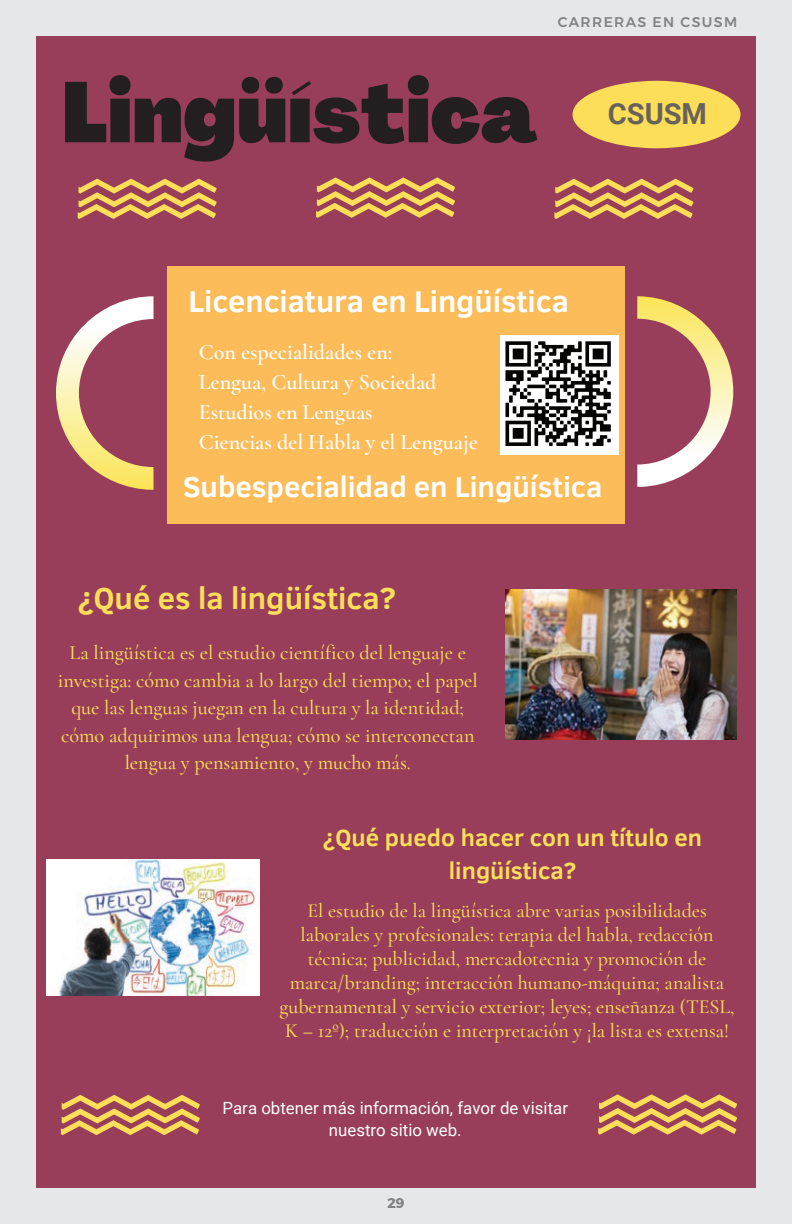
<style>
.page{position:relative;width:792px;height:1224px;background:#e6e7e9}
.page>*{position:absolute;margin:0;border:0;box-sizing:border-box;transform-origin:0 0}
.t1{font:900 84px "Agrandir";color:#231f20}
.t2{font:700 31px "Clear Sans";color:#fcde58}
.t3{font:700 30.8px "Clear Sans";color:#fff}
.t4{font:700 29.4px "Clear Sans";color:#fff}
.t5{font:700 29px "Roboto";color:#68625c}
.t6{font:700 24px/33px "Clear Sans";color:#fcde58;text-align:center}
.t7{font:600 22px/30px "Cormorant Garamond";color:#fff}
.t8{font:500 20.2px/27.6px "Cormorant Garamond";color:#fcde58;text-align:center}
.t9{font:500 20px/24px "Cormorant Garamond";color:#fcde58;text-align:center}
.t10{font:16.8px/22.4px "Roboto";color:#fff;text-align:center}
.Pg_Header_Identity_S{font:500 14px "Montserrat";letter-spacing:.1em;color:#808285}
.t11{font:700 14px "Montserrat";color:#808285}
</style>
<div class="page">
<div style="left:36px;top:36px;width:720px;height:1152px;background:#983e5b"></div>
<div style="left:573px;top:81px;width:168px;height:67px;background:#fcde58;border-radius:50%"></div>
<img style="left:506px;top:590px;width:231px;height:149px">
<img style="left:46px;top:860px;width:213px;height:135px">
<img style="left:56px;top:296px;width:97px;height:194px">
<div style="left:167px;top:266px;width:457px;height:258px;background:#fcbc59"></div>
<img style="left:637px;top:296px;width:96px;height:191px">
<img style="left:501px;top:335px;width:117px;height:120px">
<svg style="left:61px;top:1095px;width:139px;height:40px"></svg>
<svg style="left:598px;top:1094px;width:139px;height:41px"></svg>
<svg style="left:78px;top:179px;width:139px;height:40px"></svg>
<svg style="left:316px;top:177px;width:139px;height:41px"></svg>
<svg style="left:554px;top:179px;width:139px;height:40px"></svg>
<p class="t1" style="left:61px;top:59px;width:478px">Lingüística</p>
<p class="Pg_Header_Identity_S" style="left:558px;top:12px;width:181px">CARRERAS EN CSUSM</p>
<p class="t5" style="left:608px;top:94px;width:101px">CSUSM</p>
<p class="t3" style="left:189px;top:279px;width:382px">Licenciatura en Lingüística</p>
<p class="t7" style="left:199px;top:337px;width:281px">Con especialidades en:<br>Lengua, Cultura y Sociedad<br>Estudios en Lenguas<br>Ciencias del Habla y el Lenguaje</p>
<p class="t4" style="left:183px;top:465px;width:421px">Subespecialidad en Lingüística</p>
<p class="t2" style="left:78px;top:576px;width:320px">¿Qué es la lingüística?</p>
<p class="t8" style="left:58px;top:639px;width:421px">La lingüística es el estudio científico del lenguaje e investiga: cómo cambia a lo largo del tiempo; el papel que las lenguas juegan en la cultura y la identidad; cómo adquirimos una lengua; cómo se interconectan lengua y pensamiento, y mucho más.</p>
<p class="t6" style="left:323px;top:820px;width:381px">¿Qué puedo hacer con un título en lingüística?</p>
<p class="t9" style="left:280px;top:898px;width:457px">El estudio de la lingüística abre varias posibilidades laborales y profesionales: terapia del habla, redacción técnica; publicidad, mercadotecnia y promoción de marca/branding; interacción humano-máquina; analista gubernamental y servicio exterior; leyes; enseñanza (TESL, K – 12º); traducción e interpretación y ¡la lista es extensa!</p>
<p class="t10" style="left:223px;top:1096px;width:347px">Para obtener más información, favor de visitar nuestro sitio web.</p>
<p class="t11" style="left:387px;top:1192px;width:19px">29</p>
</div>
